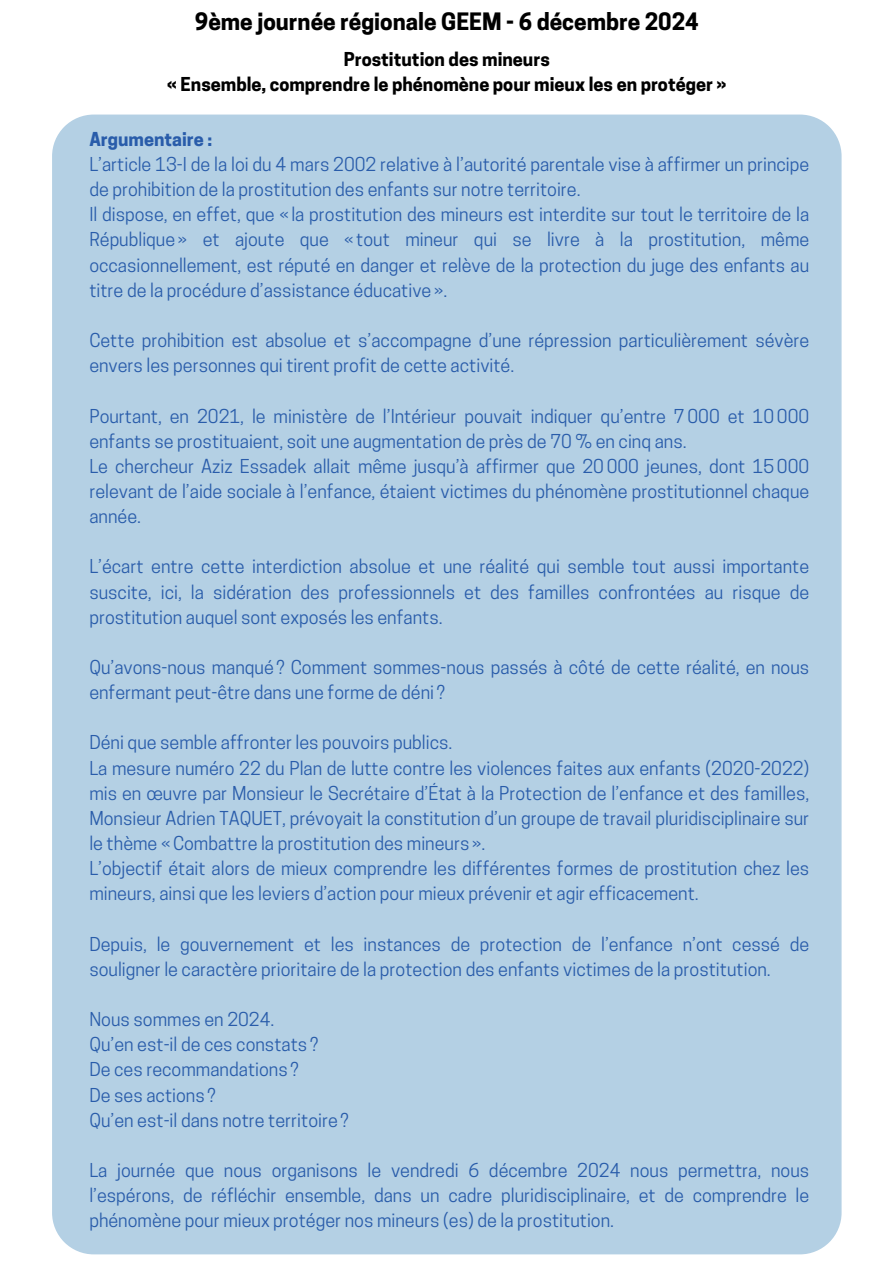
<style>
.page{position:relative;width:894px;height:1264px;background:#fff}
.page>*{position:absolute;margin:0;border:0;box-sizing:border-box;transform-origin:0 0}
.t1{font:700 22.5px "Cooper Hewitt";color:#000}
.t2{font:18px/25.2px "Cooper Hewitt";color:#295caa}
.t3{font:700 18px/25px "Cooper Hewitt";color:#000;text-align:center}
.t4{font:700 18px "Cooper Hewitt";color:#295caa}
</style>
<div class="page">
<div style="left:52px;top:114px;width:789px;height:1140px;background:#b4d0e4"></div>
<p class="t1" style="left:195px;top:14px;width:505px">9ème journée régionale GEEM - 6 décembre 2024</p>
<p class="t3" style="left:167px;top:49px;width:561px">Prostitution des mineurs<br>« Ensemble, comprendre le phénomène pour mieux les en protéger »</p>
<p class="t4" style="left:89px;top:132px;width:124px">Argumentaire :</p>
<p class="t2" style="left:89px;top:154px;width:721px">L’article 13-I de la loi du 4 mars 2002 relative à l’autorité parentale vise à affirmer un principe de prohibition de la prostitution des enfants sur notre territoire.<br>Il dispose, en effet, que « la prostitution des mineurs est interdite sur tout le territoire de la République » et ajoute que « tout mineur qui se livre à la prostitution, même occasionnellement, est réputé en danger et relève de la protection du juge des enfants au titre de la procédure d’assistance éducative ».</p>
<p class="t2" style="left:89px;top:330px;width:721px">Cette prohibition est absolue et s’accompagne d’une répression particulièrement sévère envers les personnes qui tirent profit de cette activité.</p>
<p class="t2" style="left:89px;top:405px;width:721px">Pourtant, en 2021, le ministère de l’Intérieur pouvait indiquer qu’entre 7000 et 10000 enfants se prostituaient, soit une augmentation de près de 70 % en cinq ans.<br>Le chercheur Aziz Essadek allait même jusqu’à affirmer que 20000 jeunes, dont 15000 relevant de l’aide sociale à l’enfance, étaient victimes du phénomène prostitutionnel chaque année.</p>
<p class="t2" style="left:89px;top:556px;width:721px;text-align:justify">L’écart entre cette interdiction absolue et une réalité qui semble tout aussi importante suscite, ici, la sidération des professionnels et des familles confrontées au risque de prostitution auquel sont exposés les enfants.</p>
<p class="t2" style="left:89px;top:657px;width:721px">Qu’avons-nous manqué ? Comment sommes-nous passés à côté de cette réalité, en nous enfermant peut-être dans une forme de déni ?</p>
<p class="t2" style="left:89px;top:732px;width:721px">Déni que semble affronter les pouvoirs publics.<br>La mesure numéro 22 du Plan de lutte contre les violences faites aux enfants (2020-2022) mis en œuvre par Monsieur le Secrétaire d’État à la Protection de l’enfance et des familles, Monsieur Adrien TAQUET, prévoyait la constitution d’un groupe de travail pluridisciplinaire sur le thème «Combattre la prostitution des mineurs ».<br>L’objectif était alors de mieux comprendre les différentes formes de prostitution chez les mineurs, ainsi que les leviers d’action pour mieux prévenir et agir efficacement.</p>
<p class="t2" style="left:89px;top:933px;width:721px">Depuis, le gouvernement et les instances de protection de l’enfance n’ont cessé de souligner le caractère prioritaire de la protection des enfants victimes de la prostitution.</p>
<p class="t2" style="left:89px;top:1008px;width:261px">Nous sommes en 2024.<br>Qu’en est-il de ces constats ?<br>De ces recommandations ?<br>De ses actions ?<br>Qu’en est-il dans notre territoire ?</p>
<p class="t2" style="left:89px;top:1159px;width:721px;text-align:justify">La journée que nous organisons le vendredi 6 décembre 2024 nous permettra, nous l’espérons, de réfléchir ensemble, dans un cadre pluridisciplinaire, et de comprendre le phénomène pour mieux protéger nos mineurs (es) de la prostitution.</p>
</div>
